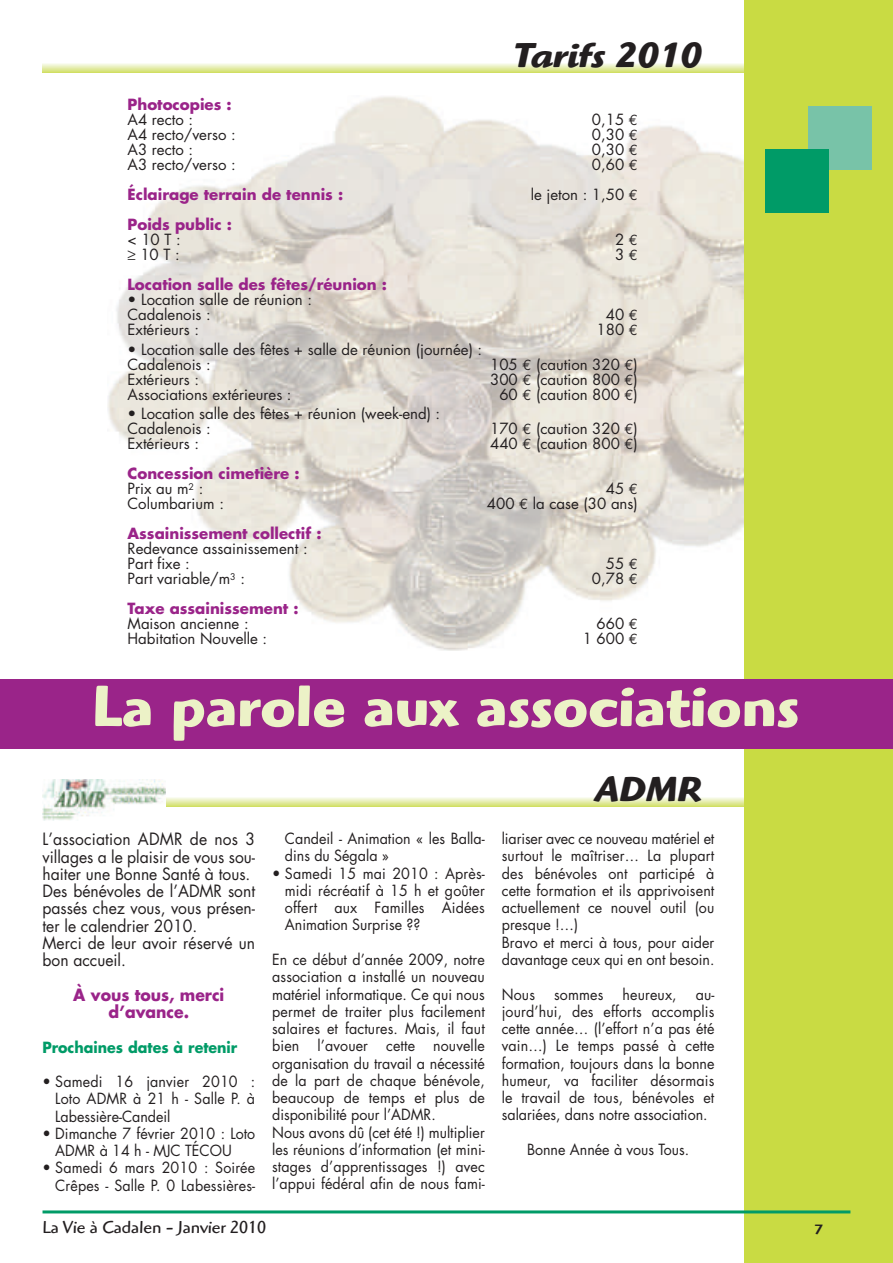
<style>
.page{position:relative;width:893px;height:1263px;background:#fff}
.page>*{position:absolute;margin:0;border:0;box-sizing:border-box;transform-origin:0 0}
.t1{font:700 60px "Highlander";color:#ecf2c7}
.t2{font:italic 700 36px "Highlander";color:#231f20}
.t3{font:18px "Highlander";color:#231f20}
.t4{font:16.5px/17.2px "Futura";color:#231f20;scale:.95 1}
.t5{font:700 16.5px/17.2px "Futura";color:#9a2489;text-align:center;scale:.95 1}
.t6{font:15px/17.2px "Futura";color:#231f20;scale:.95 1}
.t7{font:15px/15px "Futura";color:#231f20}
.t8{font:700 15px/15px "Futura";color:#9a2489}
.t9{font:700 15px "Futura";color:#009b67;scale:.95 1}
.t10{font:500 14.1px "Highlander";color:#231f20;scale:1.28 1}
.s1{font-family:"Euro Mono"}
.s2{font-weight:400;color:#231f20}
</style>
<div class="page">
<svg style="left:166px;top:798px;width:578px;height:8px;background:#e4ecab"></svg>
<img style="left:107px;top:96px;width:637px;height:555px">
<svg style="left:43px;top:64px;width:701px;height:8px;background:#e4ecab"></svg>
<div style="left:744px;top:0;width:148px;height:1263px;background:#c9db43"></div>
<hr style="left:43px;top:1210px;width:807px;height:3px;background:#009b67">
<div style="left:808px;top:106px;width:64px;height:64px;background:#78c3a8"></div>
<div style="left:765px;top:149px;width:64px;height:64px;background:#009b67"></div>
<div style="left:0;top:679px;width:892px;height:70px;background:#9a2489"></div>
<img style="left:43px;top:780px;width:123px;height:40px">
<h2 class="t2" style="left:513px;top:35px;width:190px">Tarifs 2010</h2>
<p class="t8" style="left:128px;top:98px;width:106px">Photocopies :</p>
<p class="t7" style="left:128px;top:113px;width:67px">A4 recto :</p>
<p class="t7" style="left:592px;top:113px;width:47px">0,15 <span class="s1">€</span></p>
<p class="t7" style="left:128px;top:128px;width:110px">A4 recto/verso :</p>
<p class="t7" style="left:592px;top:128px;width:47px">0,30 <span class="s1">€</span></p>
<p class="t7" style="left:128px;top:143px;width:67px">A3 recto :</p>
<p class="t7" style="left:592px;top:143px;width:47px">0,30 <span class="s1">€</span></p>
<p class="t7" style="left:128px;top:158px;width:110px">A3 recto/verso :</p>
<p class="t7" style="left:592px;top:158px;width:47px">0,60 <span class="s1">€</span></p>
<p class="t8" style="left:128px;top:188px;width:217px">Éclairage terrain de tennis :</p>
<p class="t7" style="left:531px;top:188px;width:109px">le jeton : 1,50 <span class="s1">€</span></p>
<p class="t8" style="left:128px;top:218px;width:106px">Poids public :</p>
<p class="t7" style="left:128px;top:233px;width:55px">&lt; 10 T :</p>
<p class="t7" style="left:615px;top:233px;width:24px">2 <span class="s1">€</span></p>
<p class="t7" style="left:128px;top:248px;width:54px">≥ 10 T :</p>
<p class="t7" style="left:615px;top:248px;width:24px">3 <span class="s1">€</span></p>
<p class="t8" style="left:128px;top:278px;width:261px">Location salle des fêtes/réunion :</p>
<p class="t7" style="left:128px;top:293px;width:186px">• Location salle de réunion :<br>Cadalenois :</p>
<p class="t7" style="left:606px;top:308px;width:34px">40 <span class="s1">€</span></p>
<p class="t7" style="left:128px;top:323px;width:73px">Extérieurs :</p>
<p class="t7" style="left:597px;top:323px;width:43px">180 <span class="s1">€</span></p>
<p class="t7" style="left:128px;top:343px;width:356px">• Location salle des fêtes + salle de réunion (journée) :<br>Cadalenois :</p>
<p class="t7" style="left:490px;top:358px;width:149px">105 <span class="s1">€</span> (caution 320 <span class="s1">€</span>)</p>
<p class="t7" style="left:128px;top:373px;width:73px">Extérieurs :</p>
<p class="t7" style="left:490px;top:373px;width:149px">300 <span class="s1">€</span> (caution 800 <span class="s1">€</span>)</p>
<p class="t7" style="left:128px;top:388px;width:165px">Associations extérieures :</p>
<p class="t7" style="left:499px;top:388px;width:140px">60 <span class="s1">€</span> (caution 800 <span class="s1">€</span>)</p>
<p class="t7" style="left:128px;top:407px;width:314px">• Location salle des fêtes + réunion (week-end) :<br>Cadalenois :</p>
<p class="t7" style="left:490px;top:422px;width:149px">170 <span class="s1">€</span> (caution 320 <span class="s1">€</span>)</p>
<p class="t7" style="left:128px;top:437px;width:73px">Extérieurs :</p>
<p class="t7" style="left:490px;top:437px;width:149px">440 <span class="s1">€</span> (caution 800 <span class="s1">€</span>)</p>
<p class="t8" style="left:128px;top:467px;width:174px">Concession cimetière :<br><span class="s2">Prix au m</span><sup>2</sup> <span class="s2">:</span></p>
<p class="t7" style="left:606px;top:482px;width:34px">45 <span class="s1">€</span></p>
<p class="t7" style="left:128px;top:497px;width:98px">Columbarium :</p>
<p class="t7" style="left:487px;top:497px;width:152px">400 <span class="s1">€</span> la case (30 ans)</p>
<p class="t8" style="left:128px;top:527px;width:195px">Assainissement collectif :</p>
<p class="t7" style="left:128px;top:542px;width:182px">Redevance assainissement :<br>Part fixe :</p>
<p class="t7" style="left:606px;top:557px;width:34px">55 <span class="s1">€</span></p>
<p class="t7" style="left:128px;top:572px;width:119px">Part variable/m<sup>3</sup> :</p>
<p class="t7" style="left:592px;top:572px;width:47px">0,78 <span class="s1">€</span></p>
<p class="t8" style="left:128px;top:602px;width:173px">Taxe assainissement :</p>
<p class="t7" style="left:128px;top:617px;width:123px">Maison ancienne :</p>
<p class="t7" style="left:597px;top:617px;width:43px">660 <span class="s1">€</span></p>
<p class="t7" style="left:128px;top:632px;width:141px">Habitation Nouvelle :</p>
<p class="t7" style="left:583px;top:632px;width:57px">1 600 <span class="s1">€</span></p>
<h1 class="t1" style="left:92px;top:684px;width:708px">La parole aux associations</h1>
<p class="t4" style="left:43px;top:832px;width:225px">L’association ADMR de nos 3 villages a le plaisir de vous sou&shy;haiter une Bonne Santé à tous.<br>Des bénévoles de l’ADMR sont passés chez vous, vous présen&shy;ter le calendrier 2010.<br>Merci de leur avoir réservé un bon accueil.</p>
<p class="t5" style="left:73px;top:987px;width:161px">À vous tous, merci d’avance.</p>
<p class="t9" style="left:43px;top:1040px;width:207px">Prochaines dates à retenir</p>
<p class="t6" style="left:55px;top:1074px;width:212px;text-align:justify;text-indent:-13px">• Samedi 16 janvier 2010 :<br>Loto ADMR à 21 h - Salle P. à Labessière-Candeil</p>
<p class="t6" style="left:55px;top:1126px;width:212px;text-indent:-13px">• Dimanche 7 février 2010 : Loto<br>ADMR à 14 h - MJC TÉCOU</p>
<p class="t6" style="left:43px;top:1160px;width:225px;text-align:right">• Samedi 6 mars 2010 : Soirée<br>Crêpes - Salle P. 0 Labessières-</p>
<p class="t6" style="left:285px;top:831px;width:212px">Candeil - Animation « les Balla&shy;dins du Ségala »</p>
<p class="t6" style="left:285px;top:866px;width:212px;text-align:justify;text-indent:-13px">• Samedi 15 mai 2010 : Après&shy;midi récréatif à 15 h et goûter offert aux Familles Aidées Animation Surprise ??</p>
<p class="t6" style="left:272px;top:952px;width:225px">En ce début d’année 2009, notre association a installé un nouveau matériel informatique. Ce qui nous permet de traiter plus facilement salaires et factures. Mais, il faut bien l’avouer cette nouvelle organisation du travail a nécessité de la part de chaque bénévole, beaucoup de temps et plus de disponibilité pour l’ADMR.<br>Nous avons dû (cet été !) multiplier les réunions d’information (et mini&shy;stages d’apprentissages !) avec l’appui fédéral afin de nous fami-</p>
<h2 class="t2" style="left:595px;top:769px;width:108px">ADMR</h2>
<p class="t6" style="left:502px;top:831px;width:225px">liariser avec ce nouveau matériel et surtout le maîtriser… La plupart des bénévoles ont participé à cette formation et ils apprivoisent actuellement ce nouvel outil (ou presque !…)<br>Bravo et merci à tous, pour aider davantage ceux qui en ont besoin.</p>
<p class="t6" style="left:502px;top:986px;width:37px">Nous</p>
<p class="t6" style="left:554px;top:986px;width:53px">sommes</p>
<p class="t6" style="left:622px;top:986px;width:58px">heureux,</p>
<p class="t6" style="left:502px;top:986px;width:225px;text-align:justify;text-indent:194px">au&shy;jourd’hui, des efforts accomplis cette année… (l’effort n’a pas été vain…) Le temps passé à cette formation, toujours dans la bonne humeur, va faciliter désormais le travail de tous, bénévoles et salariées, dans notre association.</p>
<p class="t6" style="left:527px;top:1142px;width:172px">Bonne Année à vous Tous.</p>
<p class="t3" style="left:43px;top:1220px;width:225px">La Vie à Cadalen - Janvier 2010</p>
<p class="t10" style="left:814px;top:1221px;width:9px">7</p>
</div>
